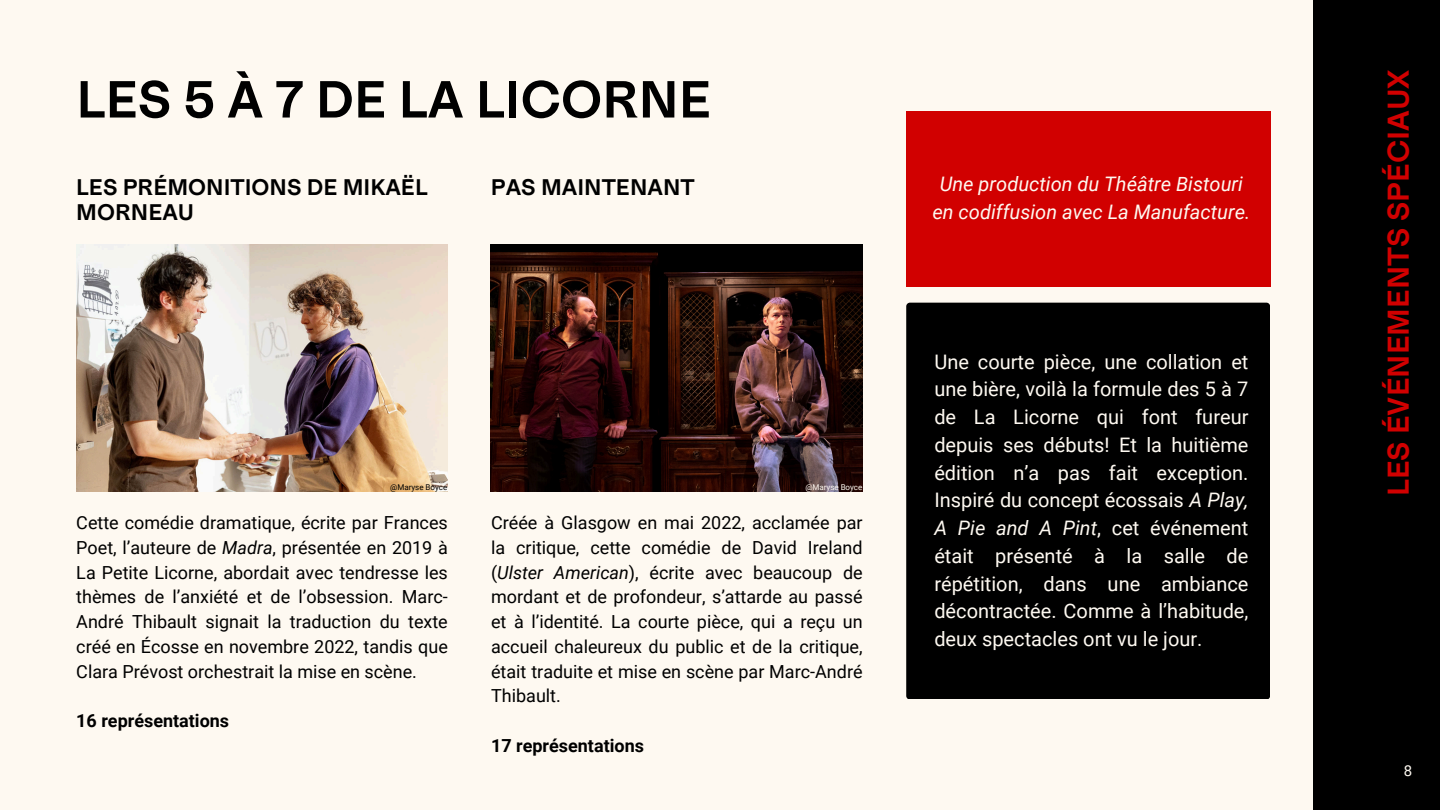
<style>
.page{position:relative;width:1440px;height:810px;background:#fef9f1}
.page>*{position:absolute;margin:0;border:0;box-sizing:border-box;transform-origin:0 0}
.t1{font:600 52px "Medium LL";color:#000}
.t2{font:600 30px "Medium LL";color:#d10000}
.t3{font:600 22.6px/24.8px "Medium LL";color:#000}
.t4{font:20px/27.8px "Roboto";color:#fef9f1;text-align:justify}
.t5{font:italic 20px/27.8px "Roboto";color:#fef9f1;text-align:center}
.t6{font:18px/24.8px "Roboto";color:#000;text-align:justify}
.t7{font:700 18px "Roboto";color:#000}
.t8{font:15px "Roboto";color:#fef9f1}
.t9{font:8px "Roboto";color:#000}
.t10{font:8px "Roboto";color:#fef9f1}
.s1{font-style:italic}
</style>
<div class="page">
<div style="left:1313px;top:0;width:127px;height:810px;background:#000"></div>
<div style="left:906px;top:303px;width:364px;height:396px;background:#000;border-radius:4px"></div>
<div style="left:906px;top:111px;width:364px;height:175px;background:#d10000"></div>
<img style="left:76px;top:244px;width:372px;height:248px">
<img style="left:491px;top:244px;width:371px;height:248px">
<p class="t1" style="left:76px;top:68px;width:636px">LES 5 À 7 DE LA LICORNE</p>
<h5 class="t3" style="left:76px;top:175px;width:353px">LES PRÉMONITIONS DE MIKAËL<br>MORNEAU</h5>
<h4 class="t3" style="left:491px;top:175px;width:205px">PAS MAINTENANT</h4>
<h4 class="t9" style="left:390px;top:483px;width:59px">@Maryse Boyce</h4>
<h2 class="t10" style="left:805px;top:483px;width:59px">@Maryse Boyce</h2>
<h3 class="t6" style="left:76px;top:511px;width:373px">Cette comédie dramatique, écrite par Frances Poet, l’auteure de <span class="s1">Madra</span>, présentée en 2019 à La Petite Licorne, abordait avec tendresse les thèmes de l’anxiété et de l’obsession. Marc-André Thibault signait la traduction du texte créé en Écosse en novembre 2022, tandis que Clara Prévost orchestrait la mise en scène.</h3>
<p class="t7" style="left:76px;top:710px;width:154px">16 représentations</p>
<p class="t6" style="left:491px;top:511px;width:373px">Créée à Glasgow en mai 2022, acclamée par la critique, cette comédie de David Ireland (<span class="s1">Ulster American</span>), écrite avec beaucoup de mordant et de profondeur, s’attarde au passé et à l’identité. La courte pièce, qui a reçu un accueil chaleureux du public et de la critique, était traduite et mise en scène par Marc-André Thibault.</p>
<p class="t7" style="left:491px;top:735px;width:154px">17 représentations</p>
<p class="t5" style="left:933px;top:170px;width:319px">Une production du Théâtre Bistouri en codiffusion avec La Manufacture.</p>
<h6 class="t4" style="left:934px;top:348px;width:316px">Une courte pièce, une collation et une bière, voilà la formule des 5 à 7 de La Licorne qui font fureur depuis ses débuts! Et la huitième édition n’a pas fait exception.<br>Inspiré du concept écossais <span class="s1">A Play, A Pie and A Pint</span>, cet événement était présenté à la salle de répétition, dans une ambiance décontractée. Comme à l’habitude, deux spectacles ont vu le jour.</h6>
<h5 class="t2" style="left:1380px;top:496px;width:428px;rotate:-90deg">LES ÉVÉNEMENTS SPÉCIAUX</h5>
<h6 class="t8" style="left:1404px;top:762px;width:10px">8</h6>
</div>
